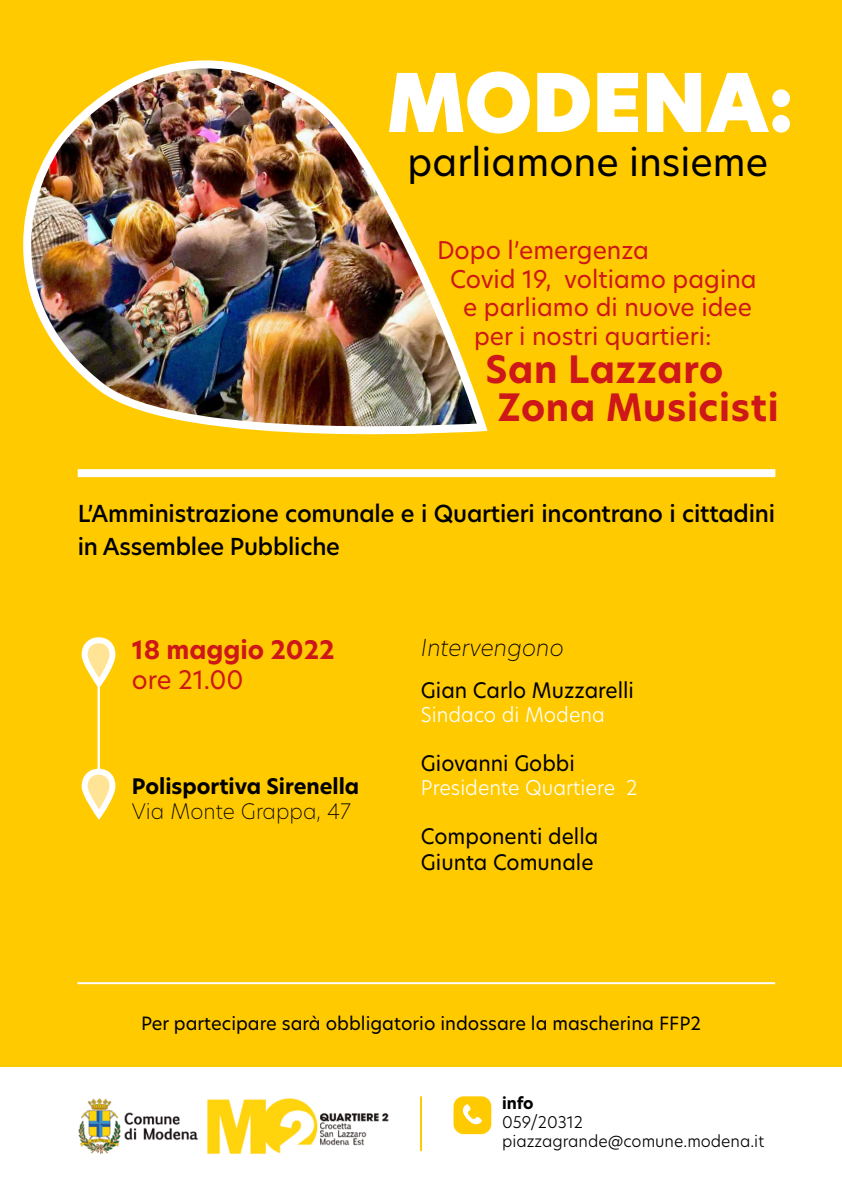
<style>
.page{position:relative;width:842px;height:1191px;background:#fff}
.page>*{position:absolute;margin:0;border:0;box-sizing:border-box;transform-origin:0 0}
.t1{font:79px "Hero New Super";color:#fff}
.t2{font:37.8px "Hero New";color:#000}
.t3{font:700 37px/38px "Hero New";letter-spacing:.02em;color:#cd1719}
.t4{font:700 25px "Hero New";color:#cd1719}
.t5{font:25px "Hero New";color:#cd1719}
.t6{font:24px "Hero New";color:#cd1719}
.t7{font:500 23px/33px "Hero New";letter-spacing:-.01em;color:#000}
.t8{font:italic 200 23px "Hero New";color:#000}
.t9{font:21px/26.3px "Hero New";color:#000}
.t10{font:700 21px "Hero New";color:#000}
.t11{font:200 21px "Hero New";color:#000}
.t12{font:300 20px "Hero New";color:#fff}
.t13{font:18px "Hero New";color:#000}
.t14{font:300 15.9px/19.1px "Hero New";color:#000}
.t15{font:700 15.9px "Hero New";color:#000}
</style>
<div class="page">
<div style="left:0;top:0;width:842px;height:1066px;background:#ffca00"></div>
<img style="left:78px;top:1098px;width:311px;height:56px">
<div style="left:453px;top:1096px;width:38px;height:38px;background:#ffca00;border-radius:10px"></div>
<svg style="left:463px;top:1104px;width:19px;height:20px"></svg>
<hr style="left:420px;top:1096px;width:2px;height:55px;background:#ffca00">
<svg style="left:79px;top:637px;width:39px;height:517px"></svg>
<hr style="left:77px;top:982px;width:698px;height:2px;background:#fff">
<div style="left:78px;top:469px;width:697px;height:8px;background:#fff"></div>
<img style="left:23px;top:60px;width:465px;height:375px">
<h1 class="t1" style="left:387px;top:49px;width:408px">MODENA:</h1>
<h2 class="t2" style="left:408px;top:136px;width:362px">parliamone insieme</h2>
<p class="t6" style="left:437px;top:234px;width:213px">Dopo l’emergenza</p>
<p class="t6" style="left:450px;top:262px;width:308px">Covid 19, voltiamo pagina</p>
<p class="t6" style="left:463px;top:291px;width:290px">e parliamo di nuove idee</p>
<p class="t6" style="left:474px;top:320px;width:239px">per i nostri quartieri:</p>
<h3 class="t3" style="left:498px;top:351px;width:282px;text-indent:-13px">San Lazzaro<br>Zona Musicisti</h3>
<p class="t7" style="left:78px;top:497px;width:699px">L’Amministrazione comunale e i Quartieri incontrano i cittadini in Assemblee Pubbliche</p>
<p class="t4" style="left:132px;top:632px;width:204px">18 maggio 2022</p>
<p class="t5" style="left:132px;top:662px;width:113px">ore 21.00</p>
<p class="t10" style="left:132px;top:771px;width:229px">Polisportiva Sirenella</p>
<p class="t11" style="left:132px;top:796px;width:221px">Via Monte Grappa, 47</p>
<p class="t8" style="left:421px;top:632px;width:144px">Intervengono</p>
<p class="t9" style="left:421px;top:676px;width:215px">Gian Carlo Muzzarelli</p>
<p class="t12" style="left:421px;top:700px;width:185px">Sindaco di Modena</p>
<p class="t9" style="left:421px;top:749px;width:155px">Giovanni Gobbi</p>
<p class="t12" style="left:421px;top:773px;width:218px">Presidente Quartiere 2</p>
<p class="t9" style="left:421px;top:822px;width:179px">Componenti della<br>Giunta Comunale</p>
<p class="t13" style="left:141px;top:1011px;width:561px">Per partecipare sarà obbligatorio indossare la mascherina FFP2</p>
<p class="t15" style="left:502px;top:1092px;width:33px">info</p>
<p class="t14" style="left:502px;top:1112px;width:264px">059/20312 piazzagrande@comune.modena.it</p>
</div>
